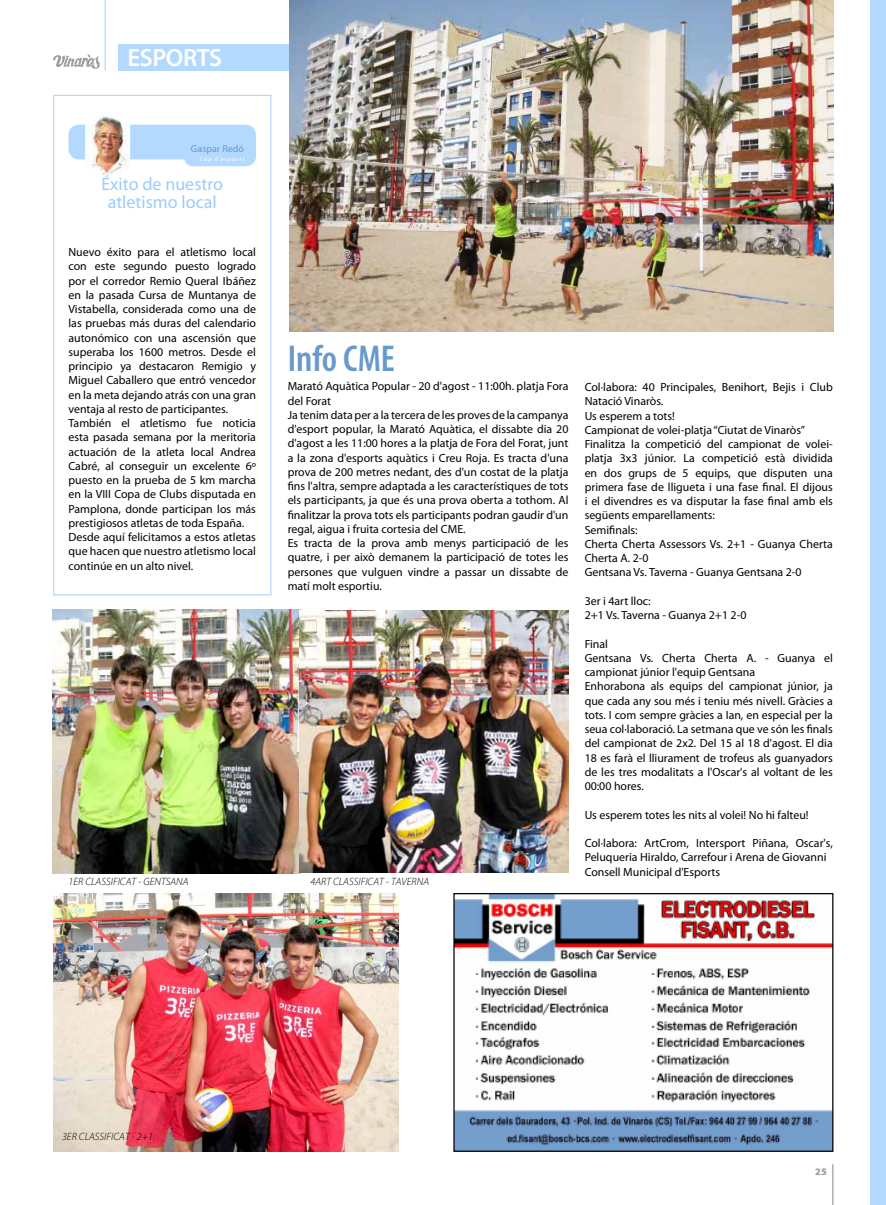
<style>
.page{position:relative;width:886px;height:1205px;background:#fff}
.page>*{position:absolute;margin:0;border:0;box-sizing:border-box;transform-origin:0 0}
.t1{font:600 condensed 37.5px "Myriad Pro";color:#69c}
.t2{font:600 25px "Myriad Pro";letter-spacing:-.02em;color:#fff}
.t3{font:18px/18px "Myriad Pro";color:#9cf;text-align:center}
.t4{font:11.88px/14.2px "Myriad Pro";color:#000}
.t5{font:italic 300 10.62px "Myriad Pro";letter-spacing:.005em;color:#000}
.t6{font:10px "Myriad Pro";color:#69c}
.t7{font:900 10px "Myriad Pro";color:#9c9e9f}
.t8{font:italic 6.25px "Myriad Pro";letter-spacing:.15em;color:#fff}
</style>
<div class="page">
<hr style="left:832px;top:1164px;width:1px;height:41px;background:#9c9e9f">
<div style="left:53px;top:95px;width:218px;height:500px;border:1px solid #b3d9ff"></div>
<svg style="left:53px;top:54px;width:47px;height:15px"></svg>
<hr style="left:105px;top:0;width:1px;height:71px;background:#b3d9ff">
<div style="left:118px;top:44px;width:714px;height:27px;background:#b3d9ff"></div>
<div style="left:871px;top:0;width:15px;height:1205px;background:#b3d9ff"></div>
<div style="left:183px;top:135px;width:73px;height:31px;background:#b3d9ff;border-radius:11px"></div>
<div style="left:68px;top:125px;width:188px;height:34px;background:#b3d9ff;border-radius:11px"></div>
<img style="left:85px;top:116px;width:45px;height:59px">
<img style="left:53px;top:610px;width:515px;height:263px">
<img style="left:53px;top:893px;width:345px;height:259px">
<img style="left:290px;top:0;width:543px;height:331px">
<img style="left:455px;top:895px;width:376px;height:255px">
<div style="left:453px;top:893px;width:380px;height:259px;border:1px solid #000"></div>
<h2 class="t2" style="left:128px;top:42px;width:96px">ESPORTS</h2>
<p class="t6" style="left:191px;top:142px;width:55px">Gaspar Redó</p>
<p class="t8" style="left:200px;top:155px;width:46px">Cap d’esports</p>
<h3 class="t3" style="left:101px;top:175px;width:123px">Éxito de nuestro atletismo local</h3>
<p class="t4" style="left:68px;top:245px;width:189px">Nuevo éxito para el atletismo local con este segundo puesto logrado por el corredor Remio Queral Ibáñez en la pasada Cursa de Muntanya de Vistabella, considerada como una de las pruebas más duras del calendario autonómico con una ascensión que superaba los 1600 metros. Desde el principio ya destacaron Remigio y Miguel Caballero que entró vencedor en la meta dejando atrás con una gran ventaja al resto de participantes.<br>También el atletismo fue noticia esta pasada semana por la meritoria actuación de la atleta local Andrea Cabré, al conseguir un excelente 6º puesto en la prueba de 5 km marcha en la VIII Copa de Clubs disputada en Pamplona, donde participan los más prestigiosos atletas de toda España.<br>Desde aquí felicitamos a estos atletas que hacen que nuestro atletismo local continúe en un alto nivel.</p>
<h1 class="t1" style="left:288px;top:336px;width:109px">Info CME</h1>
<p class="t4" style="left:288px;top:379px;width:282px">Marató Aquàtica Popular - 20 d'agost - 11:00h. platja Fora del Forat<br>Ja tenim data per a la tercera de les proves de la campanya d'esport popular, la Marató Aquàtica, el dissabte dia 20 d'agost a les 11:00 hores a la platja de Fora del Forat, junt a la zona d'esports aquàtics i Creu Roja. Es tracta d'una prova de 200 metres nedant, des d'un costat de la platja fins l'altra, sempre adaptada a les característiques de tots els participants, ja que és una prova oberta a tothom. Al finalitzar la prova tots els participants podran gaudir d'un regal, aigua i fruita cortesia del CME.<br>Es tracta de la prova amb menys participació de les quatre, i per això demanem la participació de totes les persones que vulguen vindre a passar un dissabte de matí molt esportiu.</p>
<p class="t5" style="left:68px;top:875px;width:121px">1ER CLASSIFICAT - GENTSANA</p>
<p class="t5" style="left:310px;top:875px;width:120px">4ART CLASSIFICAT - TAVERNA</p>
<p class="t4" style="left:585px;top:380px;width:250px">Col·labora: 40 Principales, Benihort, Bejis i Club Natació Vinaròs.<br>Us esperem a tots!<br>Campionat de volei-platja “Ciutat de Vinaròs” Finalitza la competició del campionat de volei&shy;platja 3x3 júnior. La competició està dividida en dos grups de 5 equips, que disputen una primera fase de lligueta i una fase final. El dijous i el divendres es va disputar la fase final amb els següents emparellaments:<br>Semifinals:<br>Cherta Cherta Assessors Vs. 2+1 - Guanya Cherta Cherta A. 2-0<br>Gentsana Vs. Taverna - Guanya Gentsana 2-0</p>
<p class="t4" style="left:585px;top:593px;width:163px">3er i 4art lloc:<br>2+1 Vs. Taverna - Guanya 2+1 2-0</p>
<p class="t4" style="left:585px;top:636px;width:250px">Final<br>Gentsana Vs. Cherta Cherta A. - Guanya el campionat júnior l'equip Gentsana<br>Enhorabona als equips del campionat júnior, ja que cada any sou més i teniu més nivell. Gràcies a tots. I com sempre gràcies a Ian, en especial per la seua col·laboració. La setmana que ve són les finals del campionat de 2x2. Del 15 al 18 d'agost. El dia 18 es farà el lliurament de trofeus als guanyadors de les tres modalitats a l'Oscar's al voltant de les 00:00 hores.</p>
<p class="t4" style="left:585px;top:807px;width:225px">Us esperem totes les nits al volei! No hi falteu!</p>
<p class="t4" style="left:585px;top:836px;width:250px">Col·labora: ArtCrom, Intersport Piñana, Oscar's,<br>Peluqueria Hiraldo, Carrefour i Arena de Giovanni<br>Consell Municipal d'Esports</p>
<p class="t5" style="left:62px;top:1130px;width:95px">3ER CLASSIFICAT - 2+1.</p>
<p class="t7" style="left:815px;top:1165px;width:13px">25</p>
</div>
